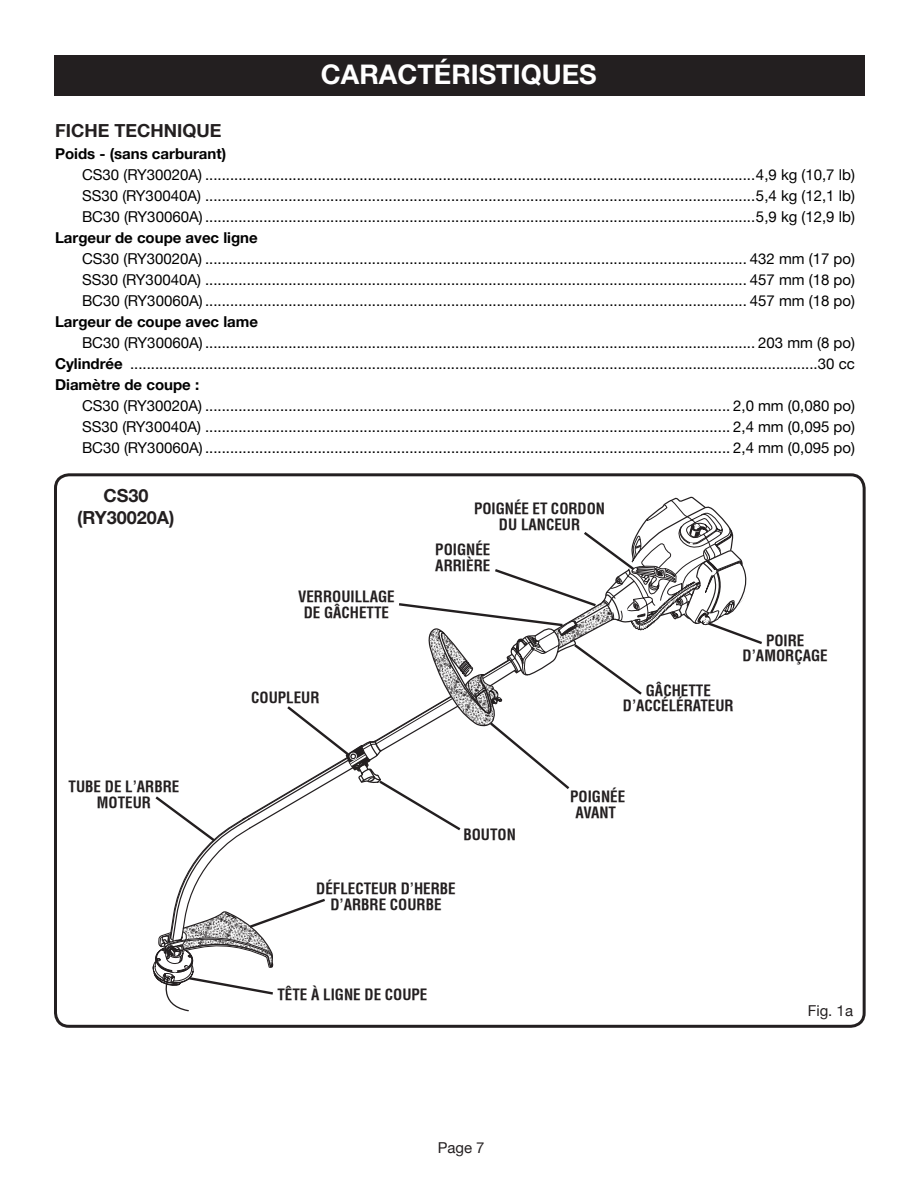
<style>
.page{position:relative;width:918px;height:1188px;background:#fff}
.page>*{position:absolute;margin:0;border:0;box-sizing:border-box;transform-origin:0 0}
.t1{font:700 27px "Helvetica Neue";color:#fff}
.t2{font:700 18px/21.6px "Helvetica Neue";color:#231f20;text-align:center}
.t3{font:15px/21px "Helvetica Neue";color:#000;text-align:justify}
.t4{font:700 condensed 15px/15.8px "Helvetica";color:#231f20;text-align:center}
.t5{font:700 15px "Helvetica Neue";color:#000}
.t6{font:15px "Helvetica Neue";color:#231f20}
.s1{font-weight:700}
</style>
<div class="page">
<div style="left:54px;top:55px;width:810px;height:41px;background:#231f20"></div>
<svg style="left:54px;top:473px;width:812px;height:553px"></svg>
<svg style="left:148px;top:482px;width:619px;height:536px"></svg>
<h1 class="t1" style="left:321px;top:58px;width:277px">CARACTÉRISTIQUES</h1>
<p class="t2" style="left:55px;top:119px;width:168px">FICHE TECHNIQUE</p>
<p class="t5" style="left:55px;top:145px;width:173px">Poids - (sans carburant)</p>
<p class="t3" style="left:82px;top:164px;width:774px">CS30 (RY30020A) ....................................................................................................................................4,9 kg (10,7 lb)<br>SS30 (RY30040A) ....................................................................................................................................5,4 kg (12,1 lb)<br>BC30 (RY30060A) ....................................................................................................................................5,9 kg (12,9 lb)</p>
<p class="t5" style="left:55px;top:229px;width:204px">Largeur de coupe avec ligne</p>
<p class="t3" style="left:82px;top:248px;width:774px">CS30 (RY30020A) .................................................................................................................................. 432 mm (17 po)<br>SS30 (RY30040A) .................................................................................................................................. 457 mm (18 po)<br>BC30 (RY30060A) .................................................................................................................................. 457 mm (18 po)</p>
<p class="t5" style="left:55px;top:313px;width:205px">Largeur de coupe avec lame</p>
<p class="t3" style="left:55px;top:332px;width:801px;text-indent:27px">BC30 (RY30060A) .................................................................................................................................... 203 mm (8 po)<br><span class="s1">Cylindrée</span> .....................................................................................................................................................................30 cc <span class="s1">Diamètre de coupe :</span></p>
<p class="t3" style="left:82px;top:395px;width:774px">CS30 (RY30020A) .............................................................................................................................. 2,0 mm (0,080 po)<br>SS30 (RY30040A) .............................................................................................................................. 2,4 mm (0,095 po)<br>BC30 (RY30060A) .............................................................................................................................. 2,4 mm (0,095 po)</p>
<p class="t2" style="left:77px;top:484px;width:99px">CS30 (RY30020A)</p>
<p class="t4" style="left:69px;top:779px;width:112px">TUBE DE L’ARBRE<br>MOTEUR</p>
<p class="t4" style="left:298px;top:589px;width:98px">VERROUILLAGE<br>DE GÂCHETTE</p>
<p class="t4" style="left:251px;top:689px;width:70px">COUPLEUR</p>
<p class="t4" style="left:474px;top:501px;width:133px">POIGNÉE ET CORDON<br>DU LANCEUR</p>
<p class="t4" style="left:435px;top:541px;width:57px;text-align:left">POIGNÉE<br>ARRIÈRE</p>
<p class="t4" style="left:623px;top:682px;width:112px">GÂCHETTE<br>D’ACCÉLÉRATEUR</p>
<p class="t4" style="left:743px;top:632px;width:87px">POIRE<br>D’AMORÇAGE</p>
<p class="t4" style="left:463px;top:826px;width:54px">BOUTON</p>
<p class="t4" style="left:316px;top:880px;width:141px">DÉFLECTEUR D’HERBE<br>D’ARBRE COURBE</p>
<p class="t4" style="left:277px;top:986px;width:152px">TÊTE À LIGNE DE COUPE</p>
<p class="t4" style="left:570px;top:789px;width:57px">POIGNÉE<br>AVANT</p>
<p class="t6" style="left:808px;top:1002px;width:47px">Fig. 1a</p>
<p class="t6" style="left:438px;top:1139px;width:48px">Page 7</p>
</div>
